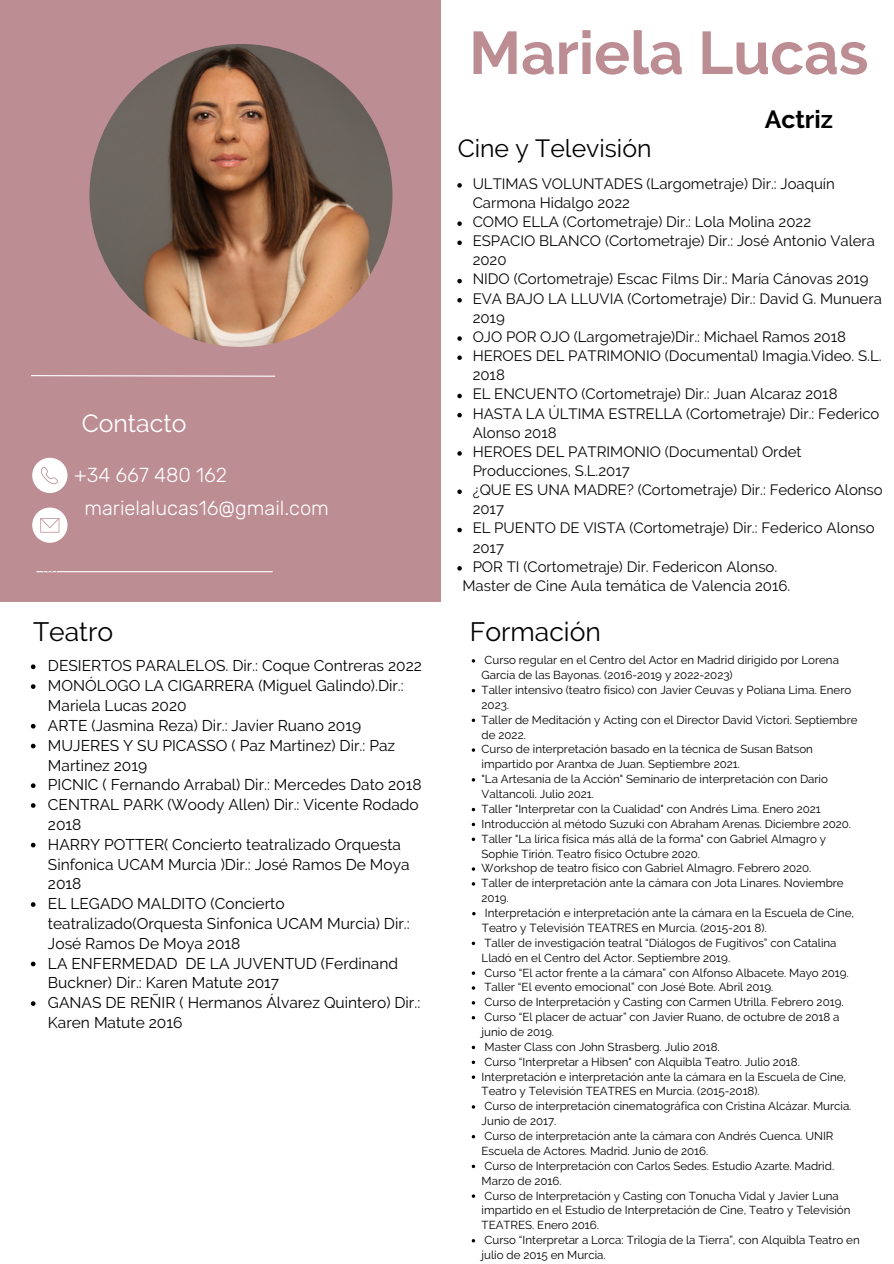
<style>
.page{position:relative;width:894px;height:1264px;background:#fff}
.page>*{position:absolute;margin:0;border:0;box-sizing:border-box;transform-origin:0 0}
.t1{font:700 60px "Raleway";color:#bd8d94}
.t2{font:26.55px "Raleway";color:#000}
.t3{font:24.75px "Raleway";color:#000}
.t4{font:24.75px "Raleway";color:#fff}
.t5{font:700 24.75px "Raleway";color:#000}
.t6{font:300 20.1px "Rubik";color:#fff}
.t7{font:15.6px/19.8px "Raleway";color:#000}
.t8{font:15px/19.2px "Raleway";color:#070707}
.t9{font:11.7px/14.9px "Raleway";color:#000}
.t10{font:11.55px/14.9px "Raleway";color:#000}
</style>
<div class="page">
<div style="left:0;top:0;width:441px;height:601px;background:#bd8d94"></div>
<img style="left:89px;top:44px;width:303px;height:303px;border-radius:50%">
<svg style="left:31px;top:375px;width:245px;height:2px"></svg>
<hr style="left:37px;top:571px;width:235px;height:1px;background:#fff">
<div style="left:32px;top:458px;width:35px;height:35px;background:#fff;border-radius:50%"></div>
<div style="left:32px;top:507px;width:35px;height:36px;background:#fff;border-radius:50%"></div>
<svg style="left:41px;top:466px;width:18px;height:18px"></svg>
<svg style="left:40px;top:518px;width:19px;height:14px"></svg>
<svg style="left:43px;top:571px;width:14px;height:2px"></svg>
<svg style="left:457px;top:183px;width:4px;height:5px"></svg>
<svg style="left:457px;top:221px;width:4px;height:5px"></svg>
<svg style="left:457px;top:240px;width:4px;height:5px"></svg>
<svg style="left:457px;top:279px;width:4px;height:4px"></svg>
<svg style="left:457px;top:298px;width:4px;height:4px"></svg>
<svg style="left:457px;top:336px;width:4px;height:5px"></svg>
<svg style="left:457px;top:355px;width:4px;height:5px"></svg>
<svg style="left:457px;top:394px;width:4px;height:4px"></svg>
<svg style="left:457px;top:413px;width:4px;height:4px"></svg>
<svg style="left:457px;top:451px;width:4px;height:4px"></svg>
<svg style="left:457px;top:489px;width:4px;height:5px"></svg>
<svg style="left:457px;top:528px;width:4px;height:4px"></svg>
<svg style="left:457px;top:566px;width:4px;height:4px"></svg>
<svg style="left:31px;top:664px;width:4px;height:5px"></svg>
<svg style="left:31px;top:684px;width:4px;height:5px"></svg>
<svg style="left:31px;top:724px;width:4px;height:4px"></svg>
<svg style="left:31px;top:743px;width:4px;height:5px"></svg>
<svg style="left:31px;top:783px;width:4px;height:5px"></svg>
<svg style="left:31px;top:803px;width:4px;height:4px"></svg>
<svg style="left:31px;top:842px;width:4px;height:5px"></svg>
<svg style="left:31px;top:902px;width:4px;height:4px"></svg>
<svg style="left:31px;top:961px;width:4px;height:5px"></svg>
<svg style="left:31px;top:1001px;width:4px;height:4px"></svg>
<svg style="left:471px;top:718px;width:4px;height:4px"></svg>
<svg style="left:471px;top:807px;width:4px;height:4px"></svg>
<svg style="left:471px;top:822px;width:4px;height:4px"></svg>
<svg style="left:471px;top:837px;width:4px;height:4px"></svg>
<svg style="left:471px;top:941px;width:4px;height:4px"></svg>
<svg style="left:471px;top:1045px;width:4px;height:4px"></svg>
<svg style="left:471px;top:1060px;width:4px;height:4px"></svg>
<svg style="left:471px;top:1164px;width:4px;height:4px"></svg>
<p class="t4" style="left:82px;top:408px;width:106px">Contacto</p>
<p class="t6" style="left:74px;top:463px;width:154px">+34 667 480 162</p>
<p class="t6" style="left:84px;top:496px;width:246px">marielalucas16@gmail.com</p>
<p class="t1" style="left:469px;top:18px;width:401px">Mariela Lucas</p>
<p class="t5" style="left:764px;top:105px;width:70px">Actriz</p>
<p class="t3" style="left:457px;top:133px;width:195px">Cine y Televisión</p>
<p class="t8" style="left:472px;top:174px;width:363px">ULTIMAS VOLUNTADES (Largometraje) Dir.: Joaquín<br>Carmona Hidalgo 2022</p>
<p class="t8" style="left:472px;top:212px;width:340px">COMO ELLA (Cortometraje) Dir.: Lola Molina 2022</p>
<p class="t8" style="left:472px;top:231px;width:404px">ESPACIO BLANCO (Cortometraje) Dir.: José Antonio Valera<br>2020</p>
<p class="t8" style="left:472px;top:269px;width:397px">NIDO (Cortometraje) Escac Films Dir.: María Cánovas 2019</p>
<p class="t8" style="left:472px;top:289px;width:410px">EVA BAJO LA LLUVIA (Cortometraje) Dir.: David G. Munuera<br>2019</p>
<p class="t8" style="left:472px;top:327px;width:375px">OJO POR OJO (Largometraje)Dir.: Michael Ramos 2018</p>
<p class="t8" style="left:472px;top:346px;width:410px">HEROES DEL PATRIMONIO (Documental) Imagia.Video. S.L.<br>2018</p>
<p class="t8" style="left:472px;top:384px;width:366px">EL ENCUENTO (Cortometraje) Dir.: Juan Alcaraz 2018</p>
<p class="t8" style="left:472px;top:403px;width:408px">HASTA LA ÚLTIMA ESTRELLA (Cortometraje) Dir.: Federico<br>Alonso 2018</p>
<p class="t8" style="left:472px;top:442px;width:330px">HEROES DEL PATRIMONIO (Documental) Ordet<br>Producciones, S.L.2017</p>
<p class="t8" style="left:472px;top:480px;width:411px">¿QUE ES UNA MADRE? (Cortometraje) Dir.: Federico Alonso<br>2017</p>
<p class="t8" style="left:472px;top:518px;width:403px">EL PUENTO DE VISTA (Cortometraje) Dir.: Federico Alonso<br>2017</p>
<p class="t8" style="left:472px;top:557px;width:306px">POR TI (Cortometraje) Dir. Federicon Alonso.</p>
<p class="t8" style="left:462px;top:576px;width:329px">Master de Cine Aula temática de Valencia 2016.</p>
<p class="t2" style="left:33px;top:615px;width:82px">Teatro</p>
<p class="t2" style="left:469px;top:616px;width:132px">Formación</p>
<p class="t10" style="left:481px;top:652px;width:359px">Curso regular en el Centro del Actor en Madrid dirigido por Lorena<br>García de las Bayonas. (2016-2019 y 2022-2023)</p>
<p class="t10" style="left:481px;top:682px;width:371px">Taller intensivo (teatro físico) con Javier Ceuvas y Poliana Lima. Enero<br>2023.</p>
<p class="t10" style="left:481px;top:712px;width:377px">Taller de Meditación y Acting con el Director David Victori. Septiembre de 2022.</p>
<p class="t10" style="left:481px;top:742px;width:333px">Curso de interpretación basado en la técnica de Susan Batson impartido por Arantxa de Juan. Septiembre 2021.</p>
<p class="t10" style="left:481px;top:771px;width:348px">"La Artesanía de la Acción" Seminario de interpretación con Dario<br>Valtancoli. Julio 2021.</p>
<p class="t10" style="left:481px;top:801px;width:340px">Taller "Interpretar con la Cualidad" con Andrés Lima. Enero 2021</p>
<p class="t10" style="left:481px;top:816px;width:371px">Introducción al método Suzuki con Abraham Arenas. Diciembre 2020.</p>
<p class="t10" style="left:481px;top:831px;width:346px">Taller "La lírica física más allá de la forma" con Gabriel Almagro y<br>Sophie Tirión. Teatro físico Octubre 2020.</p>
<p class="t10" style="left:481px;top:861px;width:331px">Workshop de teatro físico con Gabriel Almagro. Febrero 2020.</p>
<p class="t10" style="left:481px;top:875px;width:363px">Taller de interpretación ante la cámara con Jota Linares. Noviembre<br>2019.</p>
<p class="t9" style="left:481px;top:905px;width:374px">Interpretación e interpretación ante la cámara en la Escuela de Cine,<br>Teatro y Televisión TEATRES en Murcia. (2015-201 8).</p>
<p class="t10" style="left:481px;top:935px;width:356px">Taller de investigación teatral “Diálogos de Fugitivos” con Catalina<br>Lladó en el Centro del Actor. Septiembre 2019.</p>
<p class="t10" style="left:484px;top:965px;width:365px">Curso “El actor frente a la cámara” con Alfonso Albacete. Mayo 2019.</p>
<p class="t10" style="left:484px;top:979px;width:290px">Taller “El evento emocional” con José Bote. Abril 2019.</p>
<p class="t10" style="left:484px;top:994px;width:360px">Curso de Interpretación y Casting con Carmen Utrilla. Febrero 2019.</p>
<p class="t10" style="left:481px;top:1009px;width:359px">Curso “El placer de actuar” con Javier Ruano, de octubre de 2018 a junio de 2019.</p>
<p class="t10" style="left:484px;top:1039px;width:237px">Master Class con John Strasberg. Julio 2018.</p>
<p class="t10" style="left:484px;top:1054px;width:317px">Curso “Interpretar a Hibsen" con Alquibla Teatro. Julio 2018.</p>
<p class="t10" style="left:481px;top:1069px;width:366px">Interpretación e interpretación ante la cámara en la Escuela de Cine,<br>Teatro y Televisión TEATRES en Murcia. (2015-2018).</p>
<p class="t10" style="left:481px;top:1098px;width:371px">Curso de interpretación cinematográfica con Cristina Alcázar. Murcia.<br>Junio de 2017.</p>
<p class="t10" style="left:481px;top:1128px;width:353px">Curso de interpretación ante la cámara con Andrés Cuenca. UNIR<br>Escuela de Actores. Madrid. Junio de 2016.</p>
<p class="t10" style="left:481px;top:1158px;width:354px">Curso de Interpretación con Carlos Sedes. Estudio Azarte. Madrid.<br>Marzo de 2016.</p>
<p class="t10" style="left:481px;top:1187px;width:370px">Curso de Interpretación y Casting con Tonucha Vidal y Javier Luna impartido en el Estudio de Interpretación de Cine, Teatro y Televisión<br>TEATRES. Enero 2016.</p>
<p class="t10" style="left:481px;top:1232px;width:379px">Curso “Interpretar a Lorca: Trilogía de la Tierra”, con Alquibla Teatro en julio de 2015 en Murcia.</p>
<p class="t7" style="left:48px;top:656px;width:375px">DESIERTOS PARALELOS. Dir.: Coque Contreras 2022</p>
<p class="t7" style="left:48px;top:676px;width:357px">MONÓLOGO LA CIGARRERA (Miguel Galindo).Dir.:<br>Mariela Lucas 2020</p>
<p class="t7" style="left:48px;top:715px;width:315px">ARTE (Jasmina Reza) Dir.: Javier Ruano 2019</p>
<p class="t7" style="left:48px;top:735px;width:348px">MUJERES Y SU PICASSO ( Paz Martinez) Dir.: Paz<br>Martinez 2019</p>
<p class="t7" style="left:48px;top:775px;width:375px">PICNIC ( Fernando Arrabal) Dir.: Mercedes Dato 2018</p>
<p class="t7" style="left:48px;top:794px;width:372px">CENTRAL PARK (Woody Allen) Dir.: Vicente Rodado<br>2018</p>
<p class="t7" style="left:48px;top:834px;width:363px">HARRY POTTER( Concierto teatralizado Orquesta<br>Sinfonica UCAM Murcia )Dir.: José Ramos De Moya<br>2018</p>
<p class="t7" style="left:48px;top:893px;width:363px">EL LEGADO MALDITO (Concierto teatralizado(Orquesta Sinfonica UCAM Murcia) Dir.:<br>José Ramos De Moya 2018</p>
<p class="t7" style="left:48px;top:953px;width:351px">LA ENFERMEDAD DE LA JUVENTUD (Ferdinand<br>Buckner) Dir.: Karen Matute 2017</p>
<p class="t7" style="left:48px;top:992px;width:374px">GANAS DE REÑIR ( Hermanos Álvarez Quintero) Dir.:<br>Karen Matute 2016</p>
</div>
